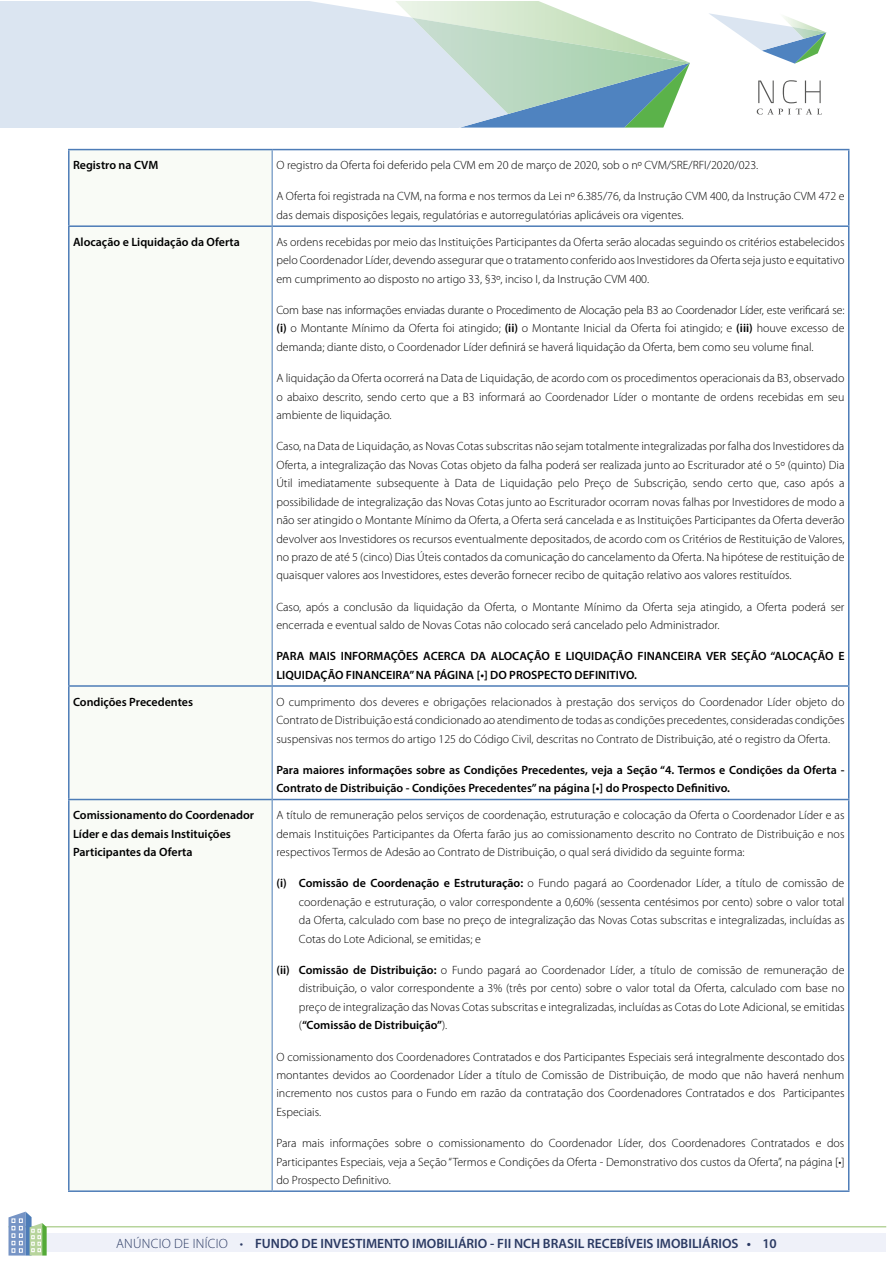
<style>
.page{position:relative;width:893px;height:1263px;background:#fff}
.page>*{position:absolute;margin:0;border:0;box-sizing:border-box;transform-origin:0 0}
.t1{font:600 13.5px "Myriad Pro";color:#2b3a63}
.t2{font:300 12px/18.5px "Myriad Pro";color:#000;text-align:justify}
.t3{font:600 12px/18.5px "Myriad Pro";color:#000}
.s1{font-weight:600}
.s2{font-weight:300}
</style>
<div class="page">
<hr style="left:9px;top:1226px;width:877px;height:1px;background:#b7d49c">
<div style="left:31px;top:1233px;width:855px;height:19px;background:#eff1f9"></div>
<svg style="left:9px;top:1211px;width:38px;height:44px"></svg>
<svg style="left:757px;top:80px;width:65px;height:35px"></svg>
<svg style="left:709px;top:13px;width:117px;height:51px"></svg>
<div style="left:0;top:1px;width:394px;height:127px;background:#dbe5f1"></div>
<svg style="left:394px;top:1px;width:296px;height:127px"></svg>
<div style="left:70px;top:150px;width:202px;height:1040px;background:#f9fbf6"></div>
<hr style="left:68px;top:149px;width:204px;height:1px;background:#4d7cb7">
<hr style="left:68px;top:150px;width:2px;height:75px;background:#4d7cb7">
<hr style="left:272px;top:149px;width:577px;height:1px;background:#4d7cb7">
<hr style="left:848px;top:150px;width:1px;height:75px;background:#4d7cb7">
<hr style="left:68px;top:225px;width:204px;height:2px;background:#4d7cb7">
<hr style="left:68px;top:227px;width:2px;height:458px;background:#4d7cb7">
<hr style="left:273px;top:225px;width:576px;height:2px;background:#4d7cb7">
<hr style="left:848px;top:227px;width:1px;height:458px;background:#4d7cb7">
<hr style="left:68px;top:685px;width:204px;height:2px;background:#4d7cb7">
<hr style="left:68px;top:687px;width:2px;height:112px;background:#4d7cb7">
<hr style="left:273px;top:685px;width:576px;height:2px;background:#4d7cb7">
<hr style="left:848px;top:687px;width:1px;height:112px;background:#4d7cb7">
<hr style="left:68px;top:799px;width:204px;height:1px;background:#4d7cb7">
<hr style="left:68px;top:800px;width:2px;height:390px;background:#4d7cb7">
<hr style="left:273px;top:799px;width:576px;height:1px;background:#4d7cb7">
<hr style="left:848px;top:800px;width:1px;height:390px;background:#4d7cb7">
<hr style="left:68px;top:1190px;width:204px;height:2px;background:#4d7cb7">
<hr style="left:272px;top:1190px;width:577px;height:2px;background:#4d7cb7">
<hr style="left:272px;top:150px;width:1px;height:76px;background:#4d7cb7">
<hr style="left:272px;top:226px;width:1px;height:460px;background:#4d7cb7">
<hr style="left:272px;top:686px;width:1px;height:113px;background:#4d7cb7">
<hr style="left:272px;top:799px;width:1px;height:391px;background:#4d7cb7">
<p class="t3" style="left:73px;top:156px;width:87px">Registro na CVM</p>
<p class="t2" style="left:276px;top:156px;width:483px">O registro da Oferta foi deferido pela CVM em 20 de março de 2020, sob o nº CVM/SRE/RFI/2020/023.</p>
<p class="t2" style="left:276px;top:187px;width:570px">A Oferta foi registrada na CVM, na forma e nos termos da Lei nº 6.385/76, da Instrução CVM 400, da Instrução CVM 472 e das demais disposições legais, regulatórias e autorregulatórias aplicáveis ora vigentes.</p>
<p class="t3" style="left:73px;top:232px;width:168px">Alocação e Liquidação da Oferta</p>
<p class="t2" style="left:276px;top:233px;width:570px">As ordens recebidas por meio das Instituições Participantes da Oferta serão alocadas seguindo os critérios estabelecidos pelo Coordenador Líder, devendo assegurar que o tratamento conferido aos Investidores da Oferta seja justo e equitativo em cumprimento ao disposto no artigo 33, §3º, inciso I, da Instrução CVM 400.</p>
<p class="t2" style="left:276px;top:301px;width:570px">Com base nas informações enviadas durante o Procedimento de Alocação pela B3 ao Coordenador Líder, este verificará se: <span class="s1">(i)</span> o Montante Mínimo da Oferta foi atingido; <span class="s1">(ii)</span> o Montante Inicial da Oferta foi atingido; e <span class="s1">(iii)</span> houve excesso de demanda; diante disto, o Coordenador Líder definirá se haverá liquidação da Oferta, bem como seu volume final.</p>
<p class="t2" style="left:276px;top:369px;width:570px">A liquidação da Oferta ocorrerá na Data de Liquidação, de acordo com os procedimentos operacionais da B3, observado o abaixo descrito, sendo certo que a B3 informará ao Coordenador Líder o montante de ordens recebidas em seu ambiente de liquidação.</p>
<p class="t2" style="left:276px;top:437px;width:570px">Caso, na Data de Liquidação, as Novas Cotas subscritas não sejam totalmente integralizadas por falha dos Investidores da Oferta, a integralização das Novas Cotas objeto da falha poderá ser realizada junto ao Escriturador até o 5º (quinto) Dia Útil imediatamente subsequente à Data de Liquidação pelo Preço de Subscrição, sendo certo que, caso após a possibilidade de integralização das Novas Cotas junto ao Escriturador ocorram novas falhas por Investidores de modo a não ser atingido o Montante Mínimo da Oferta, a Oferta será cancelada e as Instituições Participantes da Oferta deverão devolver aos Investidores os recursos eventualmente depositados, de acordo com os Critérios de Restituição de Valores, no prazo de até 5 (cinco) Dias Úteis contados da comunicação do cancelamento da Oferta. Na hipótese de restituição de quaisquer valores aos Investidores, estes deverão fornecer recibo de quitação relativo aos valores restituídos.</p>
<p class="t2" style="left:276px;top:598px;width:570px">Caso, após a conclusão da liquidação da Oferta, o Montante Mínimo da Oferta seja atingido, a Oferta poderá ser encerrada e eventual saldo de Novas Cotas não colocado será cancelado pelo Administrador.</p>
<p class="t3" style="left:276px;top:647px;width:570px">PARA MAIS INFORMAÇÕES ACERCA DA ALOCAÇÃO E LIQUIDAÇÃO FINANCEIRA VER SEÇÃO “ALOCAÇÃO E<br>LIQUIDAÇÃO FINANCEIRA” NA PÁGINA [•] DO PROSPECTO DEFINITIVO.</p>
<p class="t3" style="left:73px;top:692px;width:121px">Condições Precedentes</p>
<p class="t2" style="left:276px;top:693px;width:570px">O cumprimento dos deveres e obrigações relacionados à prestação dos serviços do Coordenador Líder objeto do Contrato de Distribuição está condicionado ao atendimento de todas as condições precedentes, consideradas condições suspensivas nos termos do artigo 125 do Código Civil, descritas no Contrato de Distribuição, até o registro da Oferta.</p>
<p class="t3" style="left:276px;top:760px;width:570px">Para maiores informações sobre as Condições Precedentes, veja a Seção “4. Termos e Condições da Oferta -<br>Contrato de Distribuição - Condições Precedentes” na página [•] do Prospecto Definitivo.</p>
<p class="t3" style="left:73px;top:806px;width:183px">Comissionamento do Coordenador<br>Líder e das demais Instituições<br>Participantes da Oferta</p>
<p class="t2" style="left:276px;top:806px;width:570px">A título de remuneração pelos serviços de coordenação, estruturação e colocação da Oferta o Coordenador Líder e as demais Instituições Participantes da Oferta farão jus ao comissionamento descrito no Contrato de Distribuição e nos respectivos Termos de Adesão ao Contrato de Distribuição, o qual será dividido da seguinte forma:</p>
<p class="t2" style="left:299px;top:874px;width:547px;text-indent:-22px"><span class="s1">(i) Comissão de Coordenação e Estruturação:</span> o Fundo pagará ao Coordenador Líder, a título de comissão de coordenação e estruturação, o valor correspondente a 0,60% (sessenta centésimos por cento) sobre o valor total da Oferta, calculado com base no preço de integralização das Novas Cotas subscritas e integralizadas, incluídas as Cotas do Lote Adicional, se emitidas; e</p>
<p class="t2" style="left:299px;top:961px;width:547px;text-indent:-22px"><span class="s1">(ii) Comissão de Distribuição:</span> o Fundo pagará ao Coordenador Líder, a título de comissão de remuneração de distribuição, o valor correspondente a 3% (três por cento) sobre o valor total da Oferta, calculado com base no preço de integralização das Novas Cotas subscritas e integralizadas, incluídas as Cotas do Lote Adicional, se emitidas (<span class="s1">“Comissão de Distribuição”</span>).</p>
<p class="t2" style="left:276px;top:1047px;width:570px">O comissionamento dos Coordenadores Contratados e dos Participantes Especiais será integralmente descontado dos montantes devidos ao Coordenador Líder a título de Comissão de Distribuição, de modo que não haverá nenhum incremento nos custos para o Fundo em razão da contratação dos Coordenadores Contratados e dos Participantes Especiais.</p>
<p class="t2" style="left:276px;top:1134px;width:570px">Para mais informações sobre o comissionamento do Coordenador Líder, dos Coordenadores Contratados e dos Participantes Especiais, veja a Seção “Termos e Condições da Oferta - Demonstrativo dos custos da Oferta”, na página [•] do Prospecto Definitivo.</p>
<p class="t1" style="left:116px;top:1235px;width:662px"><span class="s2">ANÚNCIO DE INÍCIO •</span> FUNDO DE INVESTIMENTO IMOBILIÁRIO - FII NCH BRASIL RECEBÍVEIS IMOBILIÁRIOS • 10</p>
</div>
